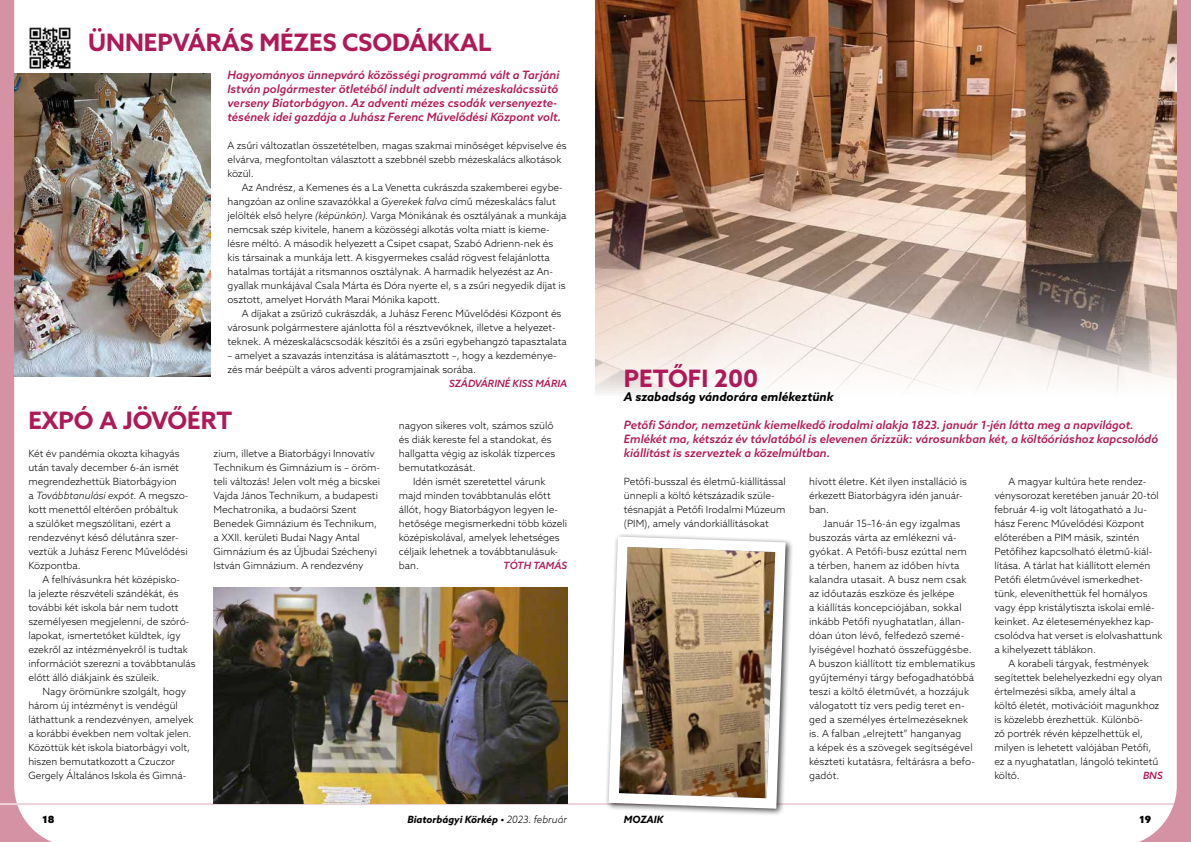
<style>
.page{position:relative;width:1191px;height:842px;background:#fff}
.page>*{position:absolute;margin:0;border:0;box-sizing:border-box;transform-origin:0 0}
.t1{font:700 24px "Azo Sans";color:#af1957}
.t2{font:italic 700 12px "Azo Sans";color:#000}
.t3{font:italic 500 11.5px/14px "Azo Sans";color:#af1957}
.t4{font:300 10px/14px "Azo Sans";color:#000}
.t5{font:italic 700 10px "Azo Sans";color:#000}
.t6{font:italic 500 10px "Azo Sans";color:#af1957}
.t7{font:900 10px "Azo Sans";color:#000}
.s1{font-style:italic}
.s2{font-weight:300}
</style>
<div class="page">
<svg style="left:0;top:0;width:76px;height:842px"></svg>
<hr style="left:0;top:803px;width:1191px;height:2px;background:#edd4db">
<svg style="left:1139px;top:0;width:52px;height:842px"></svg>
<img style="left:214px;top:588px;width:353px;height:215px">
<img style="left:14px;top:74px;width:196px;height:302px">
<img style="left:595px;top:0;width:581px;height:395px">
<img style="left:28px;top:27px;width:43px;height:42px">
<div style="left:604px;top:533px;width:189px;height:284px;background:#000;opacity:.75"></div>
<img style="left:604px;top:533px;width:187px;height:281px">
<h1 class="t1" style="left:88px;top:26px;width:405px">ÜNNEPVÁRÁS MÉZES CSODÁKKAL</h1>
<p class="t3" style="left:227px;top:68px;width:335px">Hagyományos ünnepváró közösségi programmá vált a Tarjáni István polgármester ötletéből indult adventi mézeskalácssütő verseny Biatorbágyon. Az adventi mézes csodák versenyezte&shy;tésének idei gazdája a Juhász Ferenc Művelődési Központ volt.</p>
<p class="t4" style="left:227px;top:138px;width:340px">A zsűri változatlan összetételben, magas szakmai minőséget képviselve és elvárva, megfontoltan választott a szebbnél szebb mézeskalács alkotások közül.</p>
<p class="t4" style="left:227px;top:180px;width:340px;text-indent:14px">Az Andrész, a Kemenes és a La Venetta cukrászda szakemberei egybe&shy;hangzóan az online szavazókkal a <span class="s1">Gyerekek falva</span> című mézeskalács falut jelölték első helyre <span class="s1">(képünkön).</span> Varga Mónikának és osztályának a munkája nemcsak szép kivitele, hanem a közösségi alkotás volta miatt is kieme&shy;lésre méltó. A második helyezett a Csipet csapat, Szabó Adrienn-nek és kis társainak a munkája lett. A kisgyermekes család rögvest felajánlotta hatalmas tortáját a ritsmannos osztálynak. A harmadik helyezést az An&shy;gyallak munkájával Csala Márta és Dóra nyerte el, s a zsűri negyedik díjat is osztott, amelyet Horváth Marai Mónika kapott.</p>
<p class="t4" style="left:227px;top:306px;width:341px;text-indent:14px">A díjakat a zsűriző cukrászdák, a Juhász Ferenc Művelődési Központ és városunk polgármestere ajánlotta föl a résztvevőknek, illetve a helyezet&shy;teknek. A mézeskalácscsodák készítői és a zsűri egybehangzó tapasztalata</p>
<p class="t4" style="left:227px;top:348px;width:331px">– amelyet a szavazás intenzitása is alátámasztott –, hogy a kezdeménye&shy;zés már beépült a város adventi programjainak sorába.</p>
<p class="t6" style="left:449px;top:377px;width:119px">SZÁDVÁRINÉ KISS MÁRIA</p>
<h1 class="t1" style="left:28px;top:404px;width:205px">EXPÓ A JÖVŐÉRT</h1>
<p class="t4" style="left:28px;top:446px;width:162px">Két év pandémia okozta kihagyás után tavaly december 6-án ismét megrendezhettük Biatorbágyion<br>a <span class="s1">Továbbtanulási expót.</span> A megszo&shy;kott menettől eltérően próbáltuk<br>a szülőket megszólítani, ezért a rendezvényt késő délutánra szer&shy;veztük a Juhász Ferenc Művelődési<br>Központba.</p>
<p class="t4" style="left:28px;top:572px;width:169px;text-indent:14px">A felhívásunkra hét középisko-<br>la jelezte részvételi szándékát, és további két iskola bár nem tudott személyesen megjelenni, de szóró&shy;lapokat, ismertetőket küldtek, így ezekről az intézményekről is tudtak információt szerezni a továbbtanulás előtt álló diákjaink és szüleik.</p>
<p class="t4" style="left:28px;top:684px;width:167px;text-indent:14px">Nagy örömünkre szolgált, hogy három új intézményt is vendégül láthattunk a rendezvényen, amelyek a korábbi években nem voltak jelen.<br>Közöttük két iskola biatorbágyi volt, hiszen bemutatkozott a Czuczor Gergely Általános Iskola és Gimná-</p>
<p class="t4" style="left:214px;top:446px;width:168px">zium, illetve a Biatorbágyi Innovatív Technikum és Gimnázium is – öröm&shy;teli változás! Jelen volt még a bicskei Vajda János Technikum, a budapesti Mechatronika, a budaörsi Szent Benedek Gimnázium és Technikum, a XXII. kerületi Budai Nagy Antal Gimnázium és az Újbudai Széchenyi István Gimnázium. A rendezvény</p>
<p class="t4" style="left:399px;top:418px;width:158px">nagyon sikeres volt, számos szülő és diák kereste fel a standokat, és hallgatta végig az iskolák tízperces bemutatkozását.</p>
<p class="t4" style="left:399px;top:474px;width:170px;text-indent:14px">Idén ismét szeretettel várunk majd minden továbbtanulás előtt állót, hogy Biatorbágyon legyen le&shy;hetősége megismerkedni több közeli középiskolával, amelyek lehetséges céljaik lehetnek a továbbtanulásuk&shy;ban.</p>
<p class="t6" style="left:503px;top:559px;width:65px">TÓTH TAMÁS</p>
<h1 class="t1" style="left:624px;top:362px;width:136px">PETŐFI 200</h1>
<p class="t2" style="left:624px;top:389px;width:211px">A szabadság vándorára emlékeztünk</p>
<p class="t3" style="left:624px;top:418px;width:536px">Petőfi Sándor, nemzetünk kiemelkedő irodalmi alakja 1823. január 1-jén látta meg a napvilágot.<br>Emlékét ma, kétszáz év távlatából is elevenen őrizzük: városunkban két, a költőóriáshoz kapcsolódó kiállítást is szerveztek a közelmúltban.</p>
<p class="t4" style="left:624px;top:474px;width:163px">Petőfi-busszal és életmű-kiállítással ünnepli a költő kétszázadik szüle&shy;tésnapját a Petőfi Irodalmi Múzeum (PIM), amely vándorkiállításokat</p>
<p class="t4" style="left:809px;top:474px;width:159px">hívott életre. Két ilyen installáció is érkezett Biatorbágyra idén január&shy;ban.</p>
<p class="t4" style="left:994px;top:474px;width:170px;text-indent:14px">A magyar kultúra hete rendez&shy;vénysorozat keretében január 20-tól február 4-ig volt látogatható a Ju&shy;hász Ferenc Művelődési Központ előterében a PIM másik, szintén Petőfihez kapcsolható életmű-kiál&shy;lítása. A tárlat hat kiállított elemén Petőfi életművével ismerkedhet&shy;tünk, eleveníthettük fel homályos vagy épp kristálytiszta iskolai emlé&shy;keinket. Az életeseményekhez kap&shy;csolódva hat verset is elolvashattunk a kihelyezett táblákon.</p>
<p class="t4" style="left:994px;top:656px;width:169px;text-indent:14px">A korabeli tárgyak, festmények segítettek belehelyezkedni egy olyan értelmezési síkba, amely által a<br>költő életét, motivációit magunkhoz is közelebb érezhettük. Különbö-<br>ző portrék révén képzelhettük el, milyen is lehetett valójában Petőfi, ez a nyughatatlan, lángoló tekintetű költő.</p>
<p class="t4" style="left:809px;top:516px;width:168px;text-indent:14px">Január 15–16-án egy izgalmas buszozás várta az emlékezni vá&shy;gyókat. A Petőfi-busz ezúttal nem<br>a térben, hanem az időben hívta kalandra utasait. A busz nem csak az időutazás eszköze és jelképe<br>a kiállítás koncepciójában, sokkal inkább Petőfi nyughatatlan, állan&shy;dóan úton lévő, felfedező szemé&shy;lyiségével hozható összefüggésbe.<br>A buszon kiállított tíz emblematikus gyűjteményi tárgy befogadhatóbbá teszi a költő életművét, a hozzájuk válogatott tíz vers pedig teret en&shy;ged a személyes értelmezéseknek is. A falban „elrejtett” hanganyag<br>a képek és a szövegek segítségével készteti kutatásra, feltárásra a befo&shy;gadót.</p>
<p class="t6" style="left:1143px;top:769px;width:21px">BNS</p>
<p class="t7" style="left:43px;top:813px;width:14px">18</p>
<p class="t5" style="left:407px;top:813px;width:161px">Biatorbágyi Körkép • <span class="s2">2023. február</span></p>
<p class="t5" style="left:624px;top:813px;width:41px">MOZAIK</p>
<p class="t7" style="left:1139px;top:813px;width:13px">19</p>
</div>
